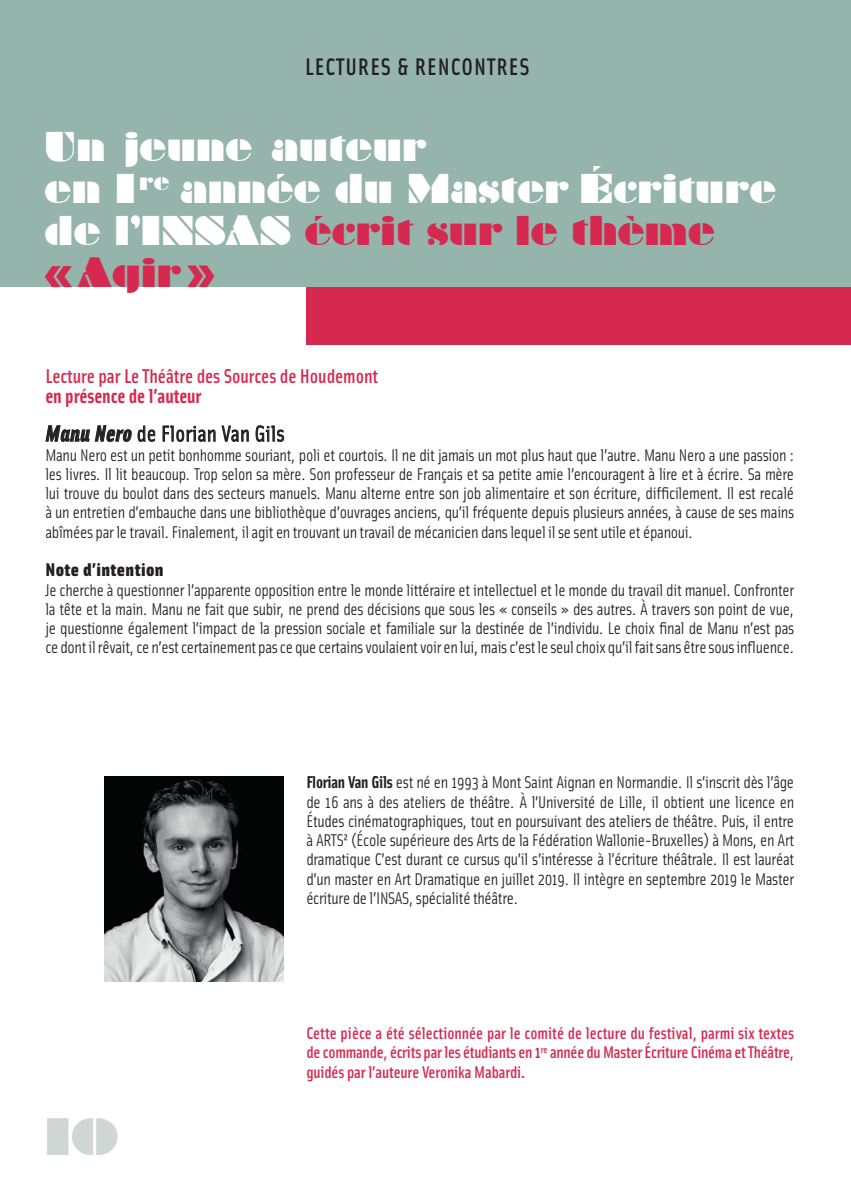
<style>
.page{position:relative;width:851px;height:1191px;background:#fff}
.page>*{position:absolute;margin:0;border:0;box-sizing:border-box;transform-origin:0 0}
.t1{font:48px "Braggadocio";color:#cfd6d4}
.t2{font:38px/42px "Braggadocio";letter-spacing:-.01em;color:#fff}
.t3{font:500 24px "Solex";letter-spacing:.04em;color:#231f20}
.t4{font:22px "Solex";letter-spacing:.02em;color:#231f20}
.t5{font:700 20.4px "Solex";letter-spacing:-.005em;color:#d6294f}
.t6{font:500 20px "Solex";letter-spacing:-.005em;color:#d6294f}
.t7{font:900 18.4px "Solex";letter-spacing:.02em;color:#231f20}
.t8{font:17px/19.2px "Solex";letter-spacing:-.02em;color:#231f20;text-align:justify}
.t9{font:500 17px/19.2px "Solex";letter-spacing:-.01em;color:#d6294f;text-align:justify}
.s1{color:#d6294f}
.s2{font-size:40.6px;color:#d6294f}
.s3{font-weight:700;font-style:italic;font-size:22.4px}
.s4{font-weight:700;font-size:17.2px}
</style>
<div class="page">
<div style="left:0;top:0;width:850px;height:287px;background:#95b4ab"></div>
<div style="left:306px;top:287px;width:544px;height:58px;background:#d6294f"></div>
<svg style="left:46px;top:425px;width:86px;height:17px"></svg>
<svg style="left:138px;top:425px;width:17px;height:17px"></svg>
<svg style="left:163px;top:425px;width:52px;height:17px"></svg>
<svg style="left:222px;top:425px;width:27px;height:17px"></svg>
<svg style="left:256px;top:425px;width:28px;height:17px"></svg>
<img style="left:105px;top:776px;width:178px;height:205px">
<h3 class="t3" style="left:305px;top:51px;width:226px">LECTURES &amp; RENCONTRES</h3>
<h2 class="t2" style="left:44px;top:125px;width:733px">Un jeune auteur<br>en 1 <sup>re</sup> année du Master Écriture de l’INSAS <span class="s1">écrit sur le thème<br></span><span class="s2">«</span> <span class="s1">Agir</span><span class="s2">»</span></h2>
<p class="t6" style="left:45px;top:363px;width:334px">Lecture par Le Théâtre des Sources de Houdemont</p>
<p class="t5" style="left:45px;top:382px;width:158px">en présence de l’auteur</p>
<p class="t4" style="left:45px;top:419px;width:240px"><span class="s3">Manu Nero</span> de Florian Van Gils</p>
<p class="t8" style="left:45px;top:444px;width:750px">Manu Nero est un petit bonhomme souriant, poli et courtois. Il ne dit jamais un mot plus haut que l’autre. Manu Nero a une passion : les livres. Il lit beaucoup. Trop selon sa mère. Son professeur de Français et sa petite amie l’encouragent à lire et à écrire. Sa mère lui trouve du boulot dans des secteurs manuels. Manu alterne entre son job alimentaire et son écriture, difficilement. Il est recalé à un entretien d’embauche dans une bibliothèque d’ouvrages anciens, qu’il fréquente depuis plusieurs années, à cause de ses mains abîmées par le travail. Finalement, il agit en trouvant un travail de mécanicien dans lequel il se sent utile et épanoui.</p>
<p class="t7" style="left:45px;top:557px;width:120px">Note d’intention</p>
<p class="t8" style="left:45px;top:579px;width:750px">Je cherche à questionner l’apparente opposition entre le monde littéraire et intellectuel et le monde du travail dit manuel. Confronter la tête et la main. Manu ne fait que subir, ne prend des décisions que sous les « conseils » des autres. À travers son point de vue, je questionne également l’impact de la pression sociale et familiale sur la destinée de l’individu. Le choix final de Manu n’est pas ce dont il rêvait, ce n’est certainement pas ce que certains voulaient voir en lui, mais c’est le seul choix qu’il fait sans être sous influence.</p>
<p class="t8" style="left:306px;top:772px;width:489px"><span class="s4">Florian Van Gils</span> est né en 1993 à Mont Saint Aignan en Normandie. Il s’inscrit dès l’âge de 16 ans à des ateliers de théâtre. À l’Université de Lille, il obtient une licence en Études cinématographiques, tout en poursuivant des ateliers de théâtre. Puis, il entre à ARTS² (École supérieure des Arts de la Fédération Wallonie-Bruxelles) à Mons, en Art dramatique C’est durant ce cursus qu’il s’intéresse à l’écriture théâtrale. Il est lauréat d’un master en Art Dramatique en juillet 2019. Il intègre en septembre 2019 le Master écriture de l’INSAS, spécialité théâtre.</p>
<h1 class="t1" style="left:44px;top:1107px;width:76px">10</h1>
<p class="t9" style="left:306px;top:1022px;width:489px">Cette pièce a été sélectionnée par le comité de lecture du festival, parmi six textes de commande, écrits par les étudiants en 1<sup>re</sup> année du Master Écriture Cinéma et Théâtre, guidés par l’auteure Veronika Mabardi.</p>
</div>
